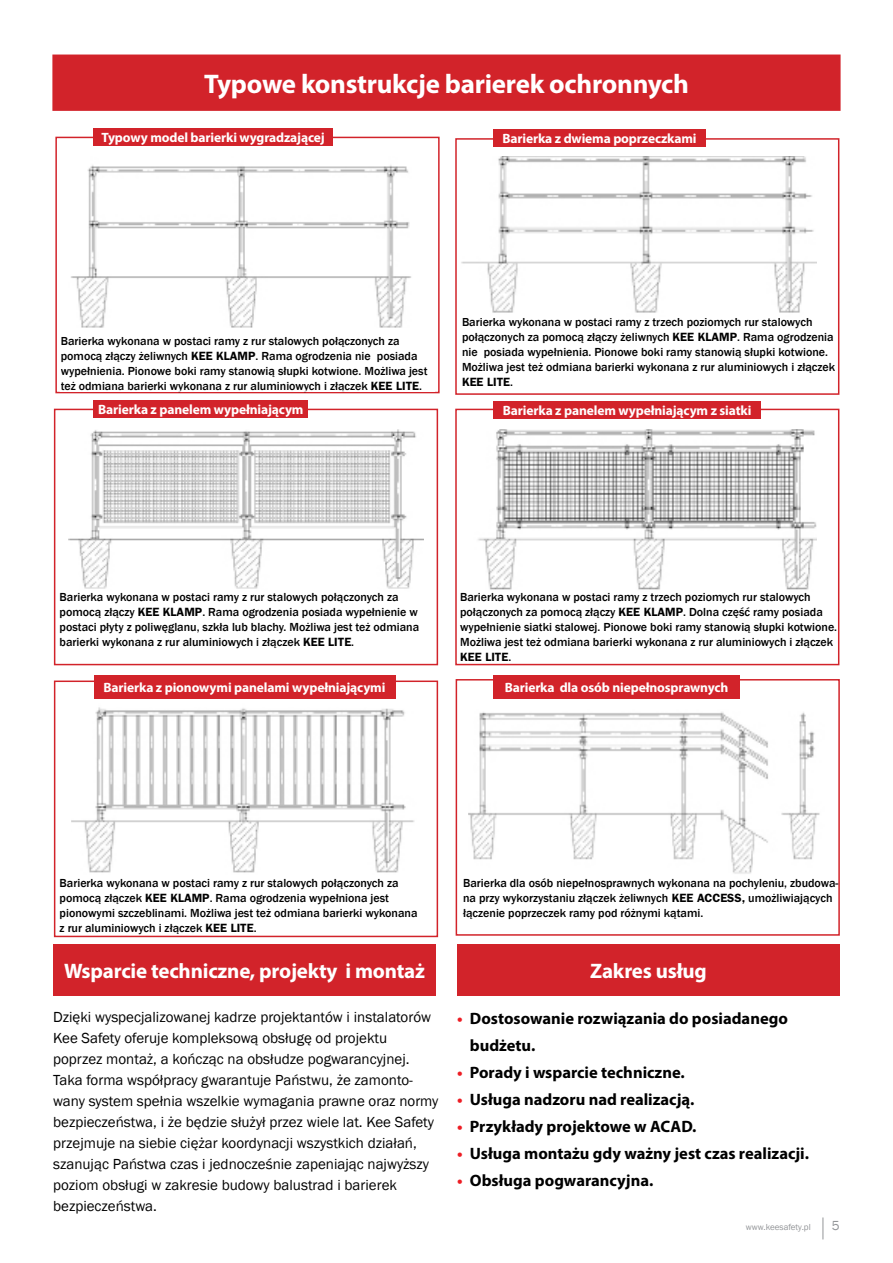
<style>
.page{position:relative;width:893px;height:1263px;background:#fff}
.page>*{position:absolute;margin:0;border:0;box-sizing:border-box;transform-origin:0 0}
.t1{font:700 27px "Myriad Pro";letter-spacing:-.01em;color:#fff}
.t2{font:700 21px "Myriad Pro";letter-spacing:-.01em;color:#fff}
.t3{font:700 16.5px/27px "Myriad Pro";color:#000}
.t4{font:15px/21px "Franklin Gothic";color:#000}
.t5{font:700 13.5px "Myriad Pro";letter-spacing:-.01em;color:#fff}
.t6{font:13.5px "Franklin Gothic";color:#939598}
.t7{font:500 12px/15px "Franklin Gothic";color:#000}
.t8{font:600 12px "ITC Franklin Gothic Std";color:#000}
.t9{font:9px "Franklin Gothic";color:#939598}
.s1{font-family:"ITC Franklin Gothic Std";font-weight:600}
.s2{font-family:"Franklin Gothic";font-weight:500}
.s3{color:#ed1d24}
</style>
<div class="page">
<div style="left:53px;top:55px;width:787px;height:55px;background:#d2232a"></div>
<div style="left:52px;top:55px;width:789px;height:56px;border:2px solid #d2232a"></div>
<div style="left:55px;top:137px;width:385px;height:256px;background:#fff;border:2px solid #d2232a"></div>
<div style="left:53px;top:945px;width:383px;height:51px;background:#d2232a"></div>
<div style="left:457px;top:945px;width:383px;height:51px;background:#d2232a"></div>
<svg style="left:823px;top:1217px;width:1px;height:22px"></svg>
<div style="left:455px;top:138px;width:384px;height:257px;background:#fff;border:2px solid #d2232a"></div>
<div style="left:455px;top:409px;width:384px;height:256px;background:#fff;border:2px solid #d2232a"></div>
<div style="left:54px;top:409px;width:384px;height:256px;background:#fff;border:2px solid #d2232a"></div>
<div style="left:456px;top:679px;width:384px;height:257px;background:#fff;border:2px solid #d2232a"></div>
<div style="left:54px;top:680px;width:384px;height:257px;background:#fff;border:2px solid #d2232a"></div>
<img style="left:71px;top:165px;width:340px;height:162px">
<img style="left:461px;top:156px;width:356px;height:157px">
<img style="left:68px;top:429px;width:356px;height:160px">
<img style="left:72px;top:707px;width:343px;height:166px">
<img style="left:468px;top:712px;width:352px;height:162px">
<img style="left:478px;top:429px;width:339px;height:161px">
<div style="left:94px;top:129px;width:239px;height:17px;background:#d2232a"></div>
<div style="left:493px;top:130px;width:213px;height:17px;background:#d2232a"></div>
<div style="left:94px;top:400px;width:214px;height:17px;background:#d2232a"></div>
<div style="left:493px;top:402px;width:268px;height:17px;background:#d2232a"></div>
<div style="left:94px;top:675px;width:301px;height:23px;background:#d2232a"></div>
<div style="left:493px;top:675px;width:247px;height:23px;background:#d2232a"></div>
<h1 class="t1" style="left:204px;top:66px;width:486px">Typowe konstrukcje barierek ochronnych</h1>
<p class="t5" style="left:101px;top:129px;width:225px">Typowy model barierki wygradzającej</p>
<p class="t5" style="left:502px;top:130px;width:196px">Barierka z dwiema poprzeczkami</p>
<p class="t7" style="left:61px;top:334px;width:368px">Barierka wykonana w postaci ramy z rur stalowych połączonych za pomocą złączy żeliwnych <span class="s1">KEE KLAMP</span>. Rama ogrodzenia nie posiada wypełnienia. Pionowe boki ramy stanowią słupki kotwione. Możliwa jest też odmiana barierki wykonana z rur aluminiowych i złączek <span class="s1">KEE LITE</span>.</p>
<p class="t7" style="left:462px;top:315px;width:375px">Barierka wykonana w postaci ramy z trzech poziomych rur stalowych połączonych za pomocą złączy żeliwnych <span class="s1">KEE KLAMP</span>. Rama ogrodzenia nie posiada wypełnienia. Pionowe boki ramy stanowią słupki kotwione.<br>Możliwa jest też odmiana barierki wykonana z rur aluminiowych i złączek</p>
<p class="t8" style="left:462px;top:375px;width:53px">KEE LITE<span class="s2">.</span></p>
<p class="t5" style="left:98px;top:400px;width:207px">Barierka z panelem wypełniającym</p>
<p class="t5" style="left:503px;top:402px;width:250px">Barierka z panelem wypełniającym z siatki</p>
<p class="t7" style="left:60px;top:589px;width:361px">Barierka wykonana w postaci ramy z rur stalowych połączonych za pomocą złączy <span class="s1">KEE KLAMP</span>. Rama ogrodzenia posiada wypełnienie w postaci płyty z poliwęglanu, szkła lub blachy. Możliwa jest też odmiana barierki wykonana z rur aluminiowych i złączek <span class="s1">KEE LITE</span>.</p>
<p class="t7" style="left:460px;top:589px;width:379px">Barierka wykonana w postaci ramy z trzech poziomych rur stalowych połączonych za pomocą złączy <span class="s1">KEE KLAMP</span>. Dolna część ramy posiada wypełnienie siatki stalowej. Pionowe boki ramy stanowią słupki kotwione.<br>Możliwa jest też odmiana barierki wykonana z rur aluminiowych i złączek</p>
<p class="t8" style="left:460px;top:650px;width:53px">KEE LITE<span class="s2">.</span></p>
<p class="t5" style="left:104px;top:678px;width:283px">Barierka z pionowymi panelami wypełniającymi</p>
<p class="t5" style="left:505px;top:678px;width:225px">Barierka dla osób niepełnosprawnych</p>
<p class="t7" style="left:60px;top:876px;width:359px">Barierka wykonana w postaci ramy z rur stalowych połączonych za pomocą złączek <span class="s1">KEE KLAMP</span>. Rama ogrodzenia wypełniona jest pionowymi szczeblinami. Możliwa jest też odmiana barierki wykonana z rur aluminiowych i złączek <span class="s1">KEE LITE</span>.</p>
<p class="t7" style="left:463px;top:876px;width:377px">Barierka dla osób niepełnosprawnych wykonana na pochyleniu, zbudowa&shy;na przy wykorzystaniu złączek żeliwnych <span class="s1">KEE ACCESS,</span> umożliwiających łączenie poprzeczek ramy pod różnymi kątami.</p>
<h2 class="t2" style="left:64px;top:957px;width:362px">Wsparcie techniczne, projekty i montaż</h2>
<p class="t4" style="left:53px;top:1007px;width:387px">Dzięki wyspecjalizowanej kadrze projektantów i instalatorów Kee Safety oferuje kompleksową obsługę od projektu poprzez montaż, a kończąc na obsłudze pogwarancyjnej.<br>Taka forma współpracy gwarantuje Państwu, że zamonto&shy;wany system spełnia wszelkie wymagania prawne oraz normy bezpieczeństwa, i że będzie służył przez wiele lat. Kee Safety przejmuje na siebie ciężar koordynacji wszystkich działań, szanując Państwa czas i jednocześnie zapeniając najwyższy poziom obsługi w zakresie budowy balustrad i barierek bezpieczeństwa.</p>
<h2 class="t2" style="left:590px;top:957px;width:118px">Zakres usług</h2>
<h3 class="t3" style="left:470px;top:1004px;width:320px;text-indent:-13px"><span class="s3">•</span> Dostosowanie rozwiązania do posiadanego budżetu.</h3>
<h3 class="t3" style="left:457px;top:1058px;width:229px"><span class="s3">•</span> Porady i wsparcie techniczne.</h3>
<h3 class="t3" style="left:457px;top:1085px;width:239px"><span class="s3">•</span> Usługa nadzoru nad realizacją.</h3>
<h3 class="t3" style="left:457px;top:1112px;width:241px"><span class="s3">•</span> Przykłady projektowe w ACAD.</h3>
<h3 class="t3" style="left:457px;top:1139px;width:353px"><span class="s3">•</span> Usługa montażu gdy ważny jest czas realizacji.</h3>
<h3 class="t3" style="left:457px;top:1166px;width:198px"><span class="s3">•</span> Obsługa pogwarancyjna.</h3>
<p class="t9" style="left:746px;top:1222px;width:66px">www.keesafety.pl</p>
<p class="t6" style="left:832px;top:1217px;width:9px">5</p>
</div>
